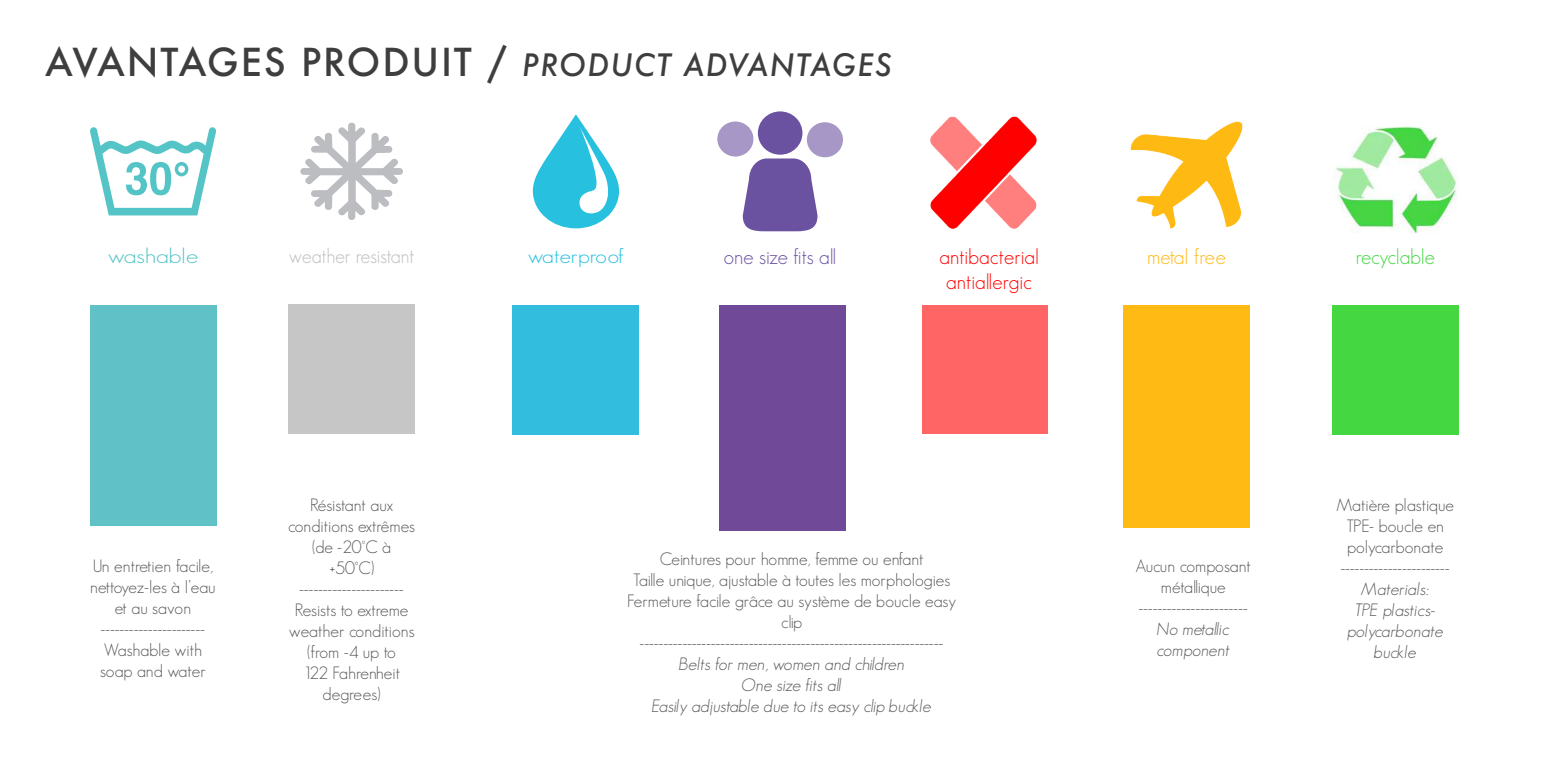
<style>
.page{position:relative;width:1550px;height:775px;background:#fff}
.page>*{position:absolute;margin:0;border:0;box-sizing:border-box;transform-origin:0 0}
.t1{font:500 37.5px "Futura";letter-spacing:.05em;color:#3e3e3f}
.t2{font:300 21.38px/25.6px "Geosans";color:#f00;text-align:center}
.t3{font:300 21.38px "Geosans";color:#6b52a1}
.t4{font:300 21.38px "Geosans";letter-spacing:-.02em;color:#44d742}
.t5{font:300 21.38px "Geosans";color:#ffb913}
.t6{font:300 20.75px "Geosans";color:#bcbdc0;scale:.94 1}
.t7{font:300 20.75px "Geosans";color:#55c4c6;scale:1.2 1}
.t8{font:300 20.25px "Geosans";color:#27c0de;scale:1.13 1}
.t9{font:300 17.5px/21px "Geosans";color:#57585a;text-align:center}
.t10{font:italic 300 17.5px/21px "Geosans";color:#57585a;text-align:center}
.s1{font-style:italic;font-size:30px}
</style>
<div class="page">
<div style="left:1332px;top:305px;width:127px;height:130px;background:#44d742"></div>
<div style="left:719px;top:305px;width:127px;height:226px;background:#704a98"></div>
<div style="left:288px;top:305px;width:127px;height:129px;background:#c6c6c6"></div>
<div style="left:513px;top:305px;width:126px;height:130px;background:#32bcde"></div>
<div style="left:923px;top:305px;width:125px;height:128px;background:#ff6565"></div>
<div style="left:1123px;top:305px;width:127px;height:222px;background:#ffba13"></div>
<svg style="left:533px;top:114px;width:86px;height:114px"></svg>
<div style="left:807px;top:122px;width:36px;height:35px;background:#a697c6;border-radius:50%"></div>
<div style="left:758px;top:111px;width:44px;height:44px;background:#6b52a1;border-radius:50%"></div>
<svg style="left:743px;top:158px;width:75px;height:73px;background:#806aae"></svg>
<div style="left:717px;top:122px;width:36px;height:35px;background:#a697c6;border-radius:50%"></div>
<svg style="left:300px;top:122px;width:103px;height:98px"></svg>
<svg style="left:90px;top:127px;width:126px;height:88px"></svg>
<div style="left:90px;top:305px;width:126px;height:221px;background:#60c1c7"></div>
<img style="left:930px;top:116px;width:107px;height:113px">
<img style="left:1130px;top:121px;width:113px;height:108px">
<img style="left:1334px;top:127px;width:123px;height:107px">
<h1 class="t1" style="left:45px;top:36px;width:848px">AVANTAGES PRODUIT / <span class="s1">PRODUCT ADVANTAGES</span></h1>
<p class="t7" style="left:108px;top:244px;width:77px">washable</p>
<p class="t6" style="left:289px;top:244px;width:135px">weather resistant</p>
<p class="t8" style="left:528px;top:244px;width:87px">waterproof</p>
<p class="t3" style="left:724px;top:244px;width:114px">one size fits all</p>
<p class="t2" style="left:939px;top:244px;width:101px">antibacterial antiallergic</p>
<p class="t5" style="left:1147px;top:244px;width:80px">metal free</p>
<p class="t4" style="left:1356px;top:244px;width:81px">recyclable</p>
<p class="t9" style="left:90px;top:555px;width:127px">Un entretien facile, nettoyez-les à l’eau et au savon ----------------------<br>Washable with soap and water</p>
<p class="t9" style="left:288px;top:495px;width:128px">Résistant aux conditions extrêmes (de -20°C à +50°C) ----------------------<br>Resists to extreme weather conditions (from -4 up to<br>122 Fahrenheit degrees)</p>
<p class="t9" style="left:1336px;top:495px;width:119px">Matière plastique<br>TPE- boucle en polycarbonate -----------------------</p>
<p class="t9" style="left:627px;top:548px;width:330px">Ceintures pour homme, femme ou enfant<br>Taille unique, ajustable à toutes les morphologies Fermeture facile grâce au système de boucle easy clip<br>----------------------------------------------------------------</p>
<p class="t10" style="left:652px;top:653px;width:281px">Belts for men, women and children<br>One size fits all<br>Easily adjustable due to its easy clip buckle</p>
<p class="t9" style="left:1136px;top:555px;width:117px">Aucun composant métallique -----------------------</p>
<p class="t10" style="left:1157px;top:618px;width:74px;text-align:left">No metallic component</p>
<p class="t10" style="left:1347px;top:579px;width:98px">Materials:<br>TPE plastics&shy;polycarbonate buckle</p>
</div>
